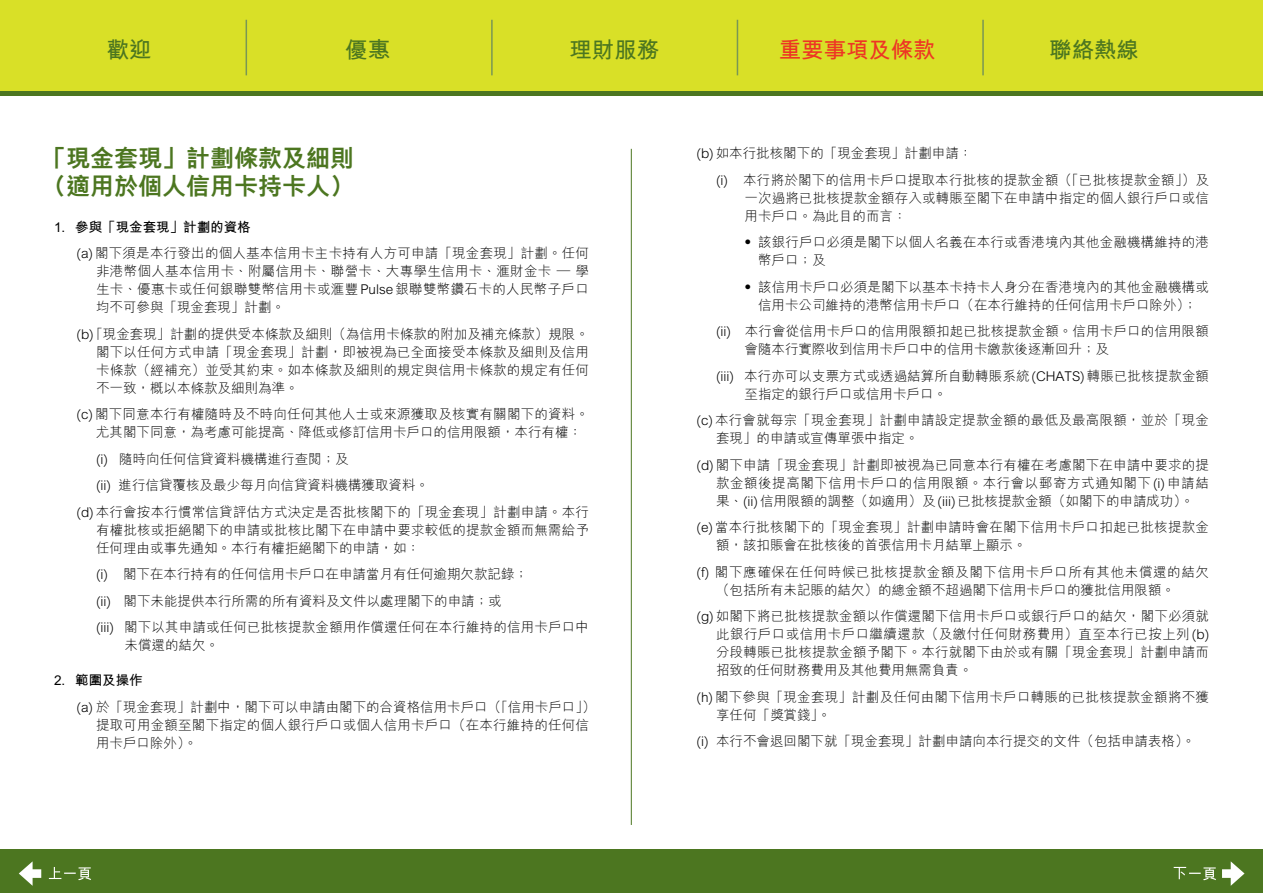
<style>
.page{position:relative;width:1263px;height:893px;background:#fff}
.page>*{position:absolute;margin:0;border:0;box-sizing:border-box;transform-origin:0 0}
.t1{font:800 24px/28.5px "M Hei H Kfor HSBC";color:#4c7620}
.t2{font:700 22.5px "M Hei H Kfor HSBC";letter-spacing:-.005em;color:#4c7620}
.t3{font:700 22.5px "M Hei H Kfor HSBC";letter-spacing:-.005em;color:#ee3524}
.t4{font:300 13.5px/18px "M Hei H Kfor HSBC";letter-spacing:.01em;color:#000}
.t5{font:300 13.5px/18px "M Hei H Kfor HSBC";letter-spacing:.045em;color:#000}
.t6{font:700 13.5px "M Hei H Kfor HSBC";color:#000}
</style>
<div class="page">
<hr style="left:631px;top:149px;width:1px;height:676px;background:#4c7620">
<div style="left:0;top:849px;width:1263px;height:44px;background:#4c7620"></div>
<svg style="left:0;top:90px;width:1263px;height:6px;fill:#4c7620"></svg>
<div style="left:0;top:0;width:1263px;height:90px;background:#d9e027"></div>
<hr style="left:246px;top:20px;width:1px;height:55px;background:#799754">
<hr style="left:491px;top:20px;width:2px;height:55px;background:#799754">
<hr style="left:737px;top:20px;width:1px;height:55px;background:#799754">
<hr style="left:982px;top:20px;width:2px;height:55px;background:#799754">
<svg style="left:19px;top:861px;width:22px;height:25px"></svg>
<svg style="left:1222px;top:861px;width:22px;height:25px"></svg>
<svg style="left:49px;top:867px;width:42px;height:13px"></svg>
<svg style="left:1174px;top:867px;width:42px;height:13px"></svg>
<h2 class="t2" style="left:107px;top:33px;width:46px">歡迎</h2>
<h2 class="t2" style="left:345px;top:33px;width:46px">優惠</h2>
<h2 class="t2" style="left:569px;top:33px;width:91px">理財服務</h2>
<h2 class="t3" style="left:779px;top:33px;width:158px">重要事項及條款</h2>
<h2 class="t2" style="left:1049px;top:33px;width:91px">聯絡熱線</h2>
<h1 class="t1" style="left:42px;top:143px;width:313px">「現金套現」計劃條款及細則（適用於個人信用卡持卡人）</h1>
<p class="t6" style="left:54px;top:217px;width:198px">1. 參與「現金套現」計劃的資格</p>
<p class="t4" style="left:96px;top:244px;width:495px;text-align:justify;text-indent:-20px">(a)閣下須是本行發出的個人基本信用卡主卡持有人方可申請「現金套現」計劃。任何非港幣個人基本信用卡、附屬信用卡、聯營卡、大專學生信用卡、滙財金卡 ─ 學生卡、優惠卡或任何銀聯雙幣信用卡或滙豐 Pulse 銀聯雙幣鑽石卡的人民幣子戶口均不可參與「現金套現」計劃。</p>
<p class="t4" style="left:96px;top:324px;width:494px;text-align:justify;text-indent:-19px">(b)「現金套現」計劃的提供受本條款及細則（為信用卡條款的附加及補充條款）規限。閣下以任何方式申請「現金套現」計劃，即被視為已全面接受本條款及細則及信用卡條款（經補充）並受其約束。如本條款及細則的規定與信用卡條款的規定有任何不一致，概以本條款及細則為準。</p>
<p class="t4" style="left:96px;top:405px;width:494px;text-indent:-20px">(c)閣下同意本行有權隨時及不時向任何其他人士或來源獲取及核實有關閣下的資料。尤其閣下同意，為考慮可能提高、降低或修訂信用卡戶口的信用限額，本行有權：</p>
<p class="t4" style="left:96px;top:449px;width:254px">(i) 隨時向任何信貸資料機構進行查閱；及</p>
<p class="t4" style="left:96px;top:476px;width:334px">(ii) 進行信貸覆核及最少每月向信貸資料機構獲取資料。</p>
<p class="t4" style="left:77px;top:502px;width:514px">(d)本行會按本行慣常信貸評估方式決定是否批核閣下的「現金套現」計劃申請。本行</p>
<p class="t4" style="left:96px;top:520px;width:495px">有權批核或拒絕閣下的申請或批核比閣下在申請中要求較低的提款金額而無需給予任何理由或事先通知。本行有權拒絕閣下的申請，如：</p>
<p class="t4" style="left:96px;top:561px;width:494px;line-height:26.5px">(i) 閣下在本行持有的任何信用卡戶口在申請當月有任何逾期欠款記錄；<br>(ii) 閣下未能提供本行所需的所有資料及文件以處理閣下的申請；或<br>(iii) 閣下以其申請或任何已批核提款金額用作償還任何在本行維持的信用卡戶口中</p>
<p class="t4" style="left:125px;top:636px;width:96px">未償還的結欠。</p>
<p class="t6" style="left:54px;top:670px;width:90px">2. 範圍及操作</p>
<p class="t4" style="left:96px;top:697px;width:501px;text-indent:-19px">(a) 於「現金套現」計劃中，閣下可以申請由閣下的合資格信用卡戶口（「信用卡戶口」）提取可用金額至閣下指定的個人銀行戶口或個人信用卡戶口（在本行維持的任何信用卡戶口除外）。</p>
<p class="t4" style="left:716px;top:140px;width:494px;line-height:26.5px;text-indent:-19px">(b)如本行批核閣下的「現金套現」計劃申請：<br>(i) 本行將於閣下的信用卡戶口提取本行批核的提款金額（「已批核提款金額」）及</p>
<p class="t4" style="left:744px;top:189px;width:466px">一次過將已批核提款金額存入或轉賬至閣下在申請中指定的個人銀行戶口或信用卡戶口。為此目的而言：</p>
<p class="t4" style="left:758px;top:233px;width:452px;text-indent:-17px">• 該銀行戶口必須是閣下以個人名義在本行或香港境內其他金融機構維持的港幣戶口；及</p>
<p class="t4" style="left:741px;top:278px;width:469px;text-align:center">• 該信用卡戶口必須是閣下以基本卡持卡人身分在香港境內的其他金融機構或信用卡公司維持的港幣信用卡戶口（在本行維持的任何信用卡戶口除外）；</p>
<p class="t4" style="left:744px;top:322px;width:466px;text-indent:-28px">(ii) 本行會從信用卡戶口的信用限額扣起已批核提款金額。信用卡戶口的信用限額會隨本行實際收到信用卡戶口中的信用卡繳款後逐漸回升；及</p>
<p class="t4" style="left:744px;top:367px;width:466px;text-indent:-28px">(iii) 本行亦可以支票方式或透過結算所自動轉賬系統 (CHATS) 轉賬已批核提款金額至指定的銀行戶口或信用卡戶口。</p>
<p class="t4" style="left:716px;top:411px;width:494px;text-indent:-20px">(c)本行會就每宗「現金套現」計劃申請設定提款金額的最低及最高限額，並於「現金套現」的申請或宣傳單張中指定。</p>
<p class="t4" style="left:716px;top:456px;width:494px;text-align:justify;text-indent:-19px">(d)閣下申請「現金套現」計劃即被視為已同意本行有權在考慮閣下在申請中要求的提款金額後提高閣下信用卡戶口的信用限額。本行會以郵寄方式通知閣下 (i) 申請結果、(ii) 信用限額的調整（如適用）及 (iii) 已批核提款金額（如閣下的申請成功）。</p>
<p class="t4" style="left:716px;top:518px;width:494px;text-indent:-20px">(e)當本行批核閣下的「現金套現」計劃申請時會在閣下信用卡戶口扣起已批核提款金額，該扣賬會在批核後的首張信用卡月結單上顯示。</p>
<p class="t5" style="left:716px;top:563px;width:494px;text-indent:-20px">(f) 閣下應確保在任何時候已批核提款金額及閣下信用卡戶口所有其他未償還的結欠（包括所有未記賬的結欠）的總金額不超過閣下信用卡戶口的獲批信用限額。</p>
<p class="t4" style="left:716px;top:607px;width:495px;text-align:justify;text-indent:-19px">(g)如閣下將已批核提款金額以作償還閣下信用卡戶口或銀行戶口的結欠，閣下必須就此銀行戶口或信用卡戶口繼續還款（及繳付任何財務費用）直至本行已按上列 (b)分段轉賬已批核提款金額予閣下。本行就閣下由於或有關「現金套現」計劃申請而招致的任何財務費用及其他費用無需負責。</p>
<p class="t4" style="left:716px;top:688px;width:494px;text-indent:-20px">(h)閣下參與「現金套現」計劃及任何由閣下信用卡戶口轉賬的已批核提款金額將不獲享任何「獎賞錢」。</p>
<p class="t4" style="left:697px;top:732px;width:500px">(i) 本行不會退回閣下就「現金套現」計劃申請向本行提交的文件（包括申請表格）。</p>
</div>
